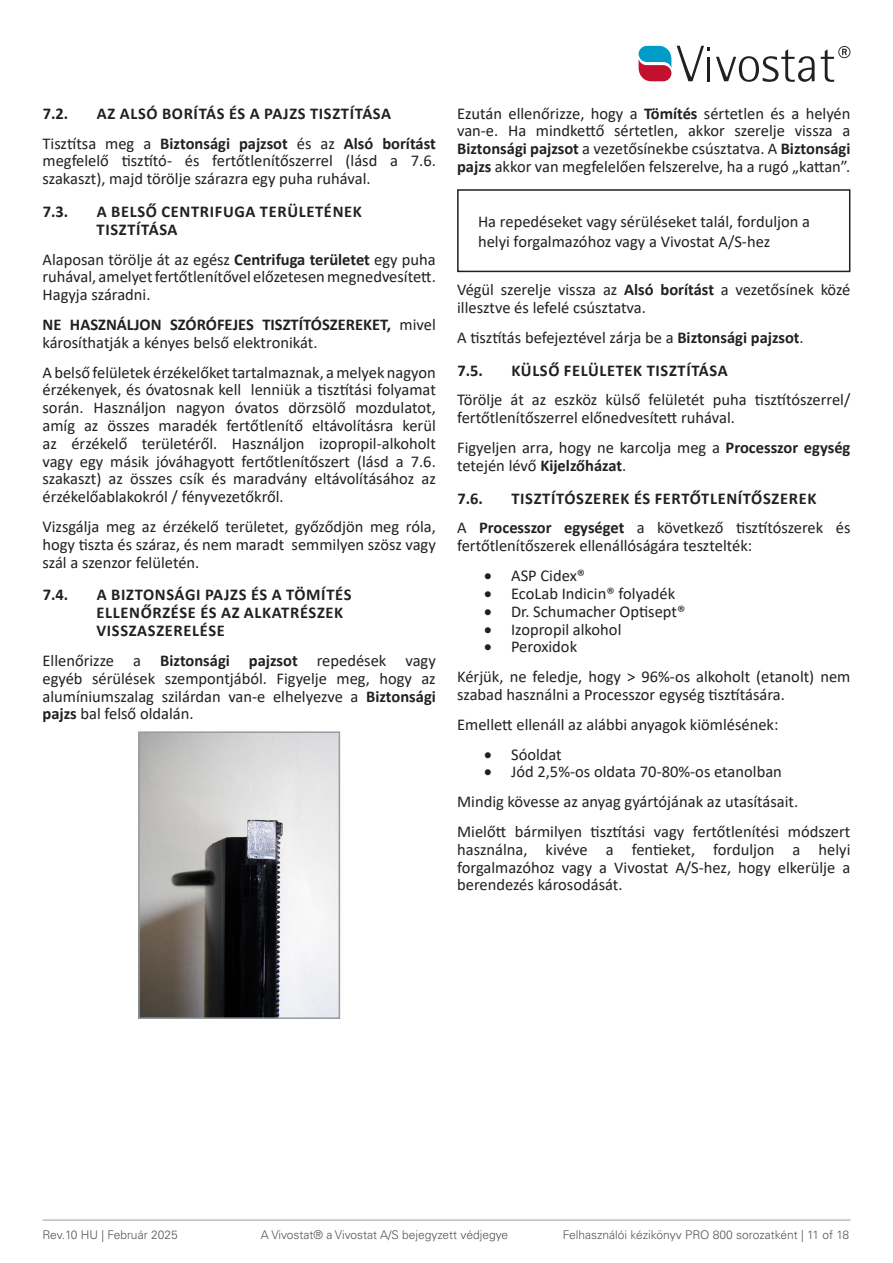
<style>
.page{position:relative;width:893px;height:1263px;background:#fff}
.page>*{position:absolute;margin:0;border:0;box-sizing:border-box;transform-origin:0 0}
.Normal_wrd_1{font:16.5px/17.9px "Calibri";color:#231f20;text-align:justify}
.t1{font:700 16.5px/17.9px "Calibri";letter-spacing:.04em;color:#231f20}
.t2{font:300 12px "Univers LT Pro 45";color:#51575c}
.s1{font-weight:700}
</style>
<div class="page">
<img style="left:141px;top:734px;width:196px;height:282px">
<div style="left:138px;top:731px;width:202px;height:288px;border:2px solid #959ca1"></div>
<div style="left:457px;top:189px;width:393px;height:83px;border:2px solid #231f20"></div>
<svg style="left:639px;top:46px;width:32px;height:35px"></svg>
<svg style="left:821px;top:46px;width:29px;height:36px"></svg>
<svg style="left:716px;top:49px;width:98px;height:33px"></svg>
<svg style="left:677px;top:46px;width:33px;height:35px"></svg>
<hr style="left:43px;top:1220px;width:807px;height:1px;background:#959ca1">
<p class="t1" style="left:43px;top:104px;width:27px">7.2.</p>
<p class="t1" style="left:97px;top:104px;width:296px">AZ ALSÓ BORÍTÁS ÉS A PAJZS TISZTÍTÁSA</p>
<p class="Normal_wrd_1" style="left:43px;top:134px;width:395px">Tisztítsa meg a <span class="s1">Biztonsági pajzsot</span> és az <span class="s1">Alsó borítást </span>megfelelő tisztító- és fertőtlenítőszerrel (lásd a 7.6. szakaszt), majd törölje szárazra egy puha ruhával.</p>
<p class="t1" style="left:43px;top:202px;width:27px">7.3.</p>
<p class="t1" style="left:97px;top:202px;width:267px">A BELSŐ CENTRIFUGA TERÜLETÉNEK<br>TISZTÍTÁSA</p>
<p class="Normal_wrd_1" style="left:43px;top:250px;width:395px">Alaposan törölje át az egész <span class="s1">Centrifuga területet</span> egy puha ruhával, amelyetfertőtlenítővel előzetesenmegnedvesített.<br>Hagyja száradni.</p>
<p class="Normal_wrd_1" style="left:43px;top:315px;width:395px"><span class="s1">NE HASZNÁLJON SZÓRÓFEJES TISZTÍTÓSZEREKET,</span> mivel károsíthatják a kényes belső elektronikát.</p>
<p class="Normal_wrd_1" style="left:43px;top:363px;width:395px">Abelső felületek érzékelőkettartalmaznak, amelyek nagyon érzékenyek, és óvatosnak kell lenniük a tisztítási folyamat során. Használjon nagyon óvatos dörzsölő mozdulatot, amíg az összes maradék fertőtlenítő eltávolításra kerül az érzékelő területéről. Használjon izopropil-alkoholt vagy egy másik jóváhagyott fertőtlenítőszert (lásd a 7.6. szakaszt) az összes csík és maradvány eltávolításához az érzékelőablakokról / fényvezetőkről.</p>
<p class="Normal_wrd_1" style="left:43px;top:517px;width:395px">Vizsgálja meg az érzékelő területet, győződjön meg róla, hogy tiszta és száraz, és nem maradt semmilyen szösz vagy szál a szenzor felületén.</p>
<p class="t1" style="left:43px;top:586px;width:27px">7.4.</p>
<p class="t1" style="left:97px;top:586px;width:256px">A BIZTONSÁGI PAJZS ÉS A TÖMÍTÉS<br>ELLENŐRZÉSE ÉS AZ ALKATRÉSZEK<br>VISSZASZERELÉSE</p>
<p class="Normal_wrd_1" style="left:43px;top:651px;width:395px">Ellenőrizze a <span class="s1">Biztonsági pajzsot</span> repedések vagy egyéb sérülések szempontjából. Figyelje meg, hogy az alumíniumszalag szilárdan van-e elhelyezve a <span class="s1">Biztonsági pajzs</span> bal felső oldalán.</p>
<p class="Normal_wrd_1" style="left:457px;top:104px;width:395px">Ezután ellenőrizze, hogy a <span class="s1">Tömítés</span> sértetlen és a helyén van-e. Ha mindkettő sértetlen, akkor szerelje vissza a <span class="s1">Biztonsági pajzsot</span> a vezetősínekbe csúsztatva. A <span class="s1">Biztonsági pajzs</span> akkor van megfelelően felszerelve, ha a rugó „kattan”.</p>
<p class="Normal_wrd_1" style="left:478px;top:211px;width:334px;line-height:19.8px">Ha repedéseket vagy sérüléseket talál, forduljon a helyi forgalmazóhoz vagy a Vivostat A/S-hez</p>
<p class="Normal_wrd_1" style="left:457px;top:280px;width:395px">Végül szerelje vissza az <span class="s1">Alsó borítást</span> a vezetősínek közé illesztve és lefelé csúsztatva.</p>
<p class="Normal_wrd_1" style="left:457px;top:328px;width:348px">A tisztítás befejeztével zárja be a <span class="s1">Biztonsági pajzsot</span>.</p>
<p class="t1" style="left:457px;top:361px;width:27px">7.5.</p>
<p class="t1" style="left:511px;top:361px;width:218px">KÜLSŐ FELÜLETEK TISZTÍTÁSA</p>
<p class="Normal_wrd_1" style="left:457px;top:391px;width:395px">Törölje át az eszköz külső felületét puha tisztítószerrel/ fertőtlenítőszerrel előnedvesített ruhával.</p>
<p class="Normal_wrd_1" style="left:457px;top:438px;width:395px">Figyeljen arra, hogy ne karcolja meg a <span class="s1">Processzor egység </span>tetején lévő <span class="s1">Kijelzőházat</span>.</p>
<p class="t1" style="left:457px;top:489px;width:27px">7.6.</p>
<p class="t1" style="left:511px;top:489px;width:306px">TISZTÍTÓSZEREK ÉS FERTŐTLENÍTŐSZEREK</p>
<p class="Normal_wrd_1" style="left:457px;top:519px;width:395px">A <span class="s1">Processzor egységet</span> a következő tisztítószerek és fertőtlenítőszerek ellenállóságára tesztelték:</p>
<p class="Normal_wrd_1" style="left:484px;top:566px;width:103px">• ASP Cidex®</p>
<p class="Normal_wrd_1" style="left:484px;top:584px;width:193px">• EcoLab Indicin® folyadék</p>
<p class="Normal_wrd_1" style="left:484px;top:602px;width:203px">• Dr. Schumacher Optisept®</p>
<p class="Normal_wrd_1" style="left:484px;top:620px;width:139px">• Izopropil alkohol</p>
<p class="Normal_wrd_1" style="left:484px;top:637px;width:95px">• Peroxidok</p>
<p class="Normal_wrd_1" style="left:457px;top:667px;width:395px">Kérjük, ne feledje, hogy &gt; 96%-os alkoholt (etanolt) nem szabad használni a Processzor egység tisztítására.</p>
<p class="Normal_wrd_1" style="left:457px;top:715px;width:323px">Emellett ellenáll az alábbi anyagok kiömlésének:</p>
<p class="Normal_wrd_1" style="left:484px;top:745px;width:79px">• Sóoldat</p>
<p class="Normal_wrd_1" style="left:484px;top:762px;width:299px">• Jód 2,5%-os oldata 70-80%-os etanolban</p>
<p class="Normal_wrd_1" style="left:457px;top:792px;width:343px">Mindig kövesse az anyag gyártójának az utasításait.</p>
<p class="Normal_wrd_1" style="left:457px;top:822px;width:395px">Mielőtt bármilyen tisztítási vagy fertőtlenítési módszert használna, kivéve a fentieket, forduljon a helyi forgalmazóhoz vagy a Vivostat A/S-hez, hogy elkerülje a berendezés károsodását.</p>
<p class="t2" style="left:43px;top:1227px;width:137px">Rev.10 HU | Február 2025</p>
<p class="t2" style="left:261px;top:1227px;width:249px">A Vivostat® a Vivostat A/S bejegyzett védjegye</p>
<p class="t2" style="left:563px;top:1227px;width:288px">Felhasználói kézikönyv PRO 800 sorozatként | 11 of 18</p>
</div>
